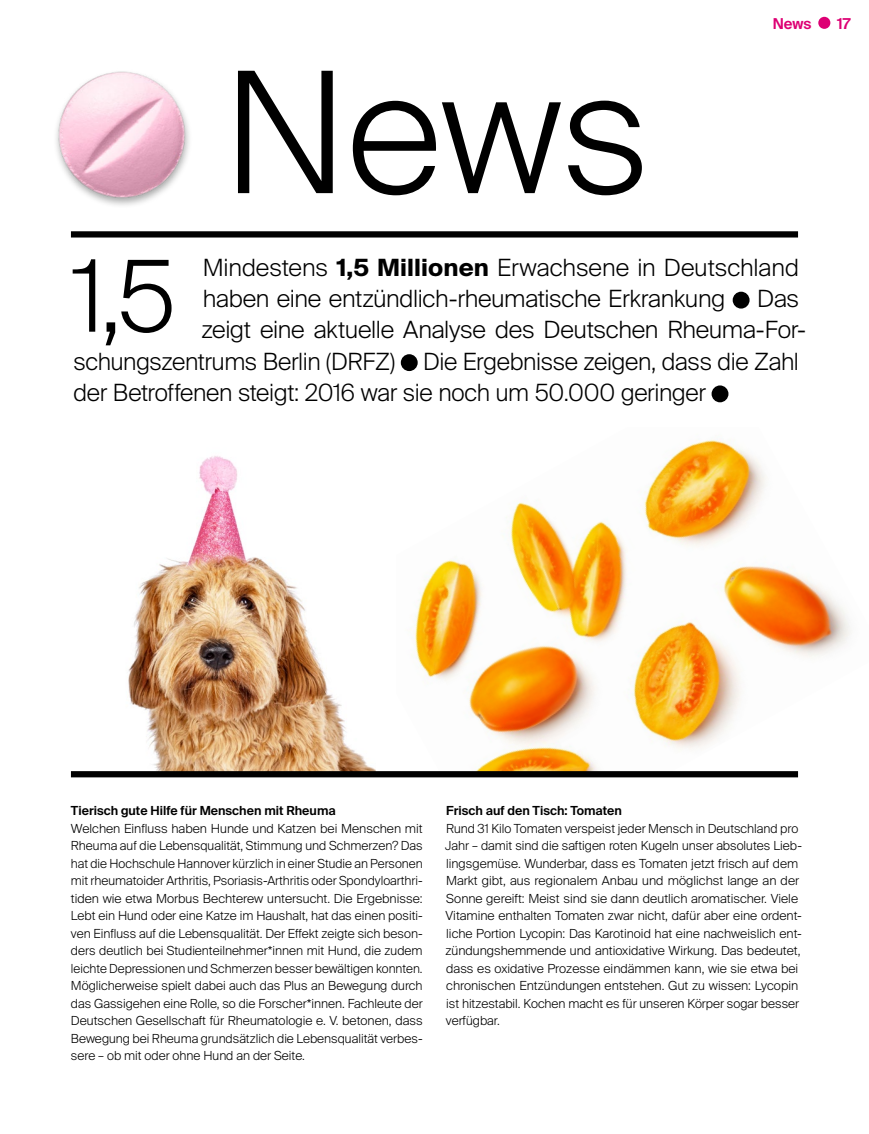
<style>
.page{position:relative;width:869px;height:1134px;background:#fff}
.page>*{position:absolute;margin:0;border:0;box-sizing:border-box;transform-origin:0 0}
.t1{font:300 168.75px "Suisse Intl";color:#000}
.Teaser{font:300 99px "Suisse Intl";color:#000}
.Teaser-2{font:300 23.75px/31.2px "Suisse Intl";letter-spacing:-.01em;color:#000}
.t2{font:600 15px "Suisse Intl";color:#dd0074}
.fliesstext_neu{font:300 12.5px/17.5px "Suisse Intl";color:#000}
.headline_fett{font:600 12.5px "Suisse Intl";color:#000}
.s1{font-weight:700}
</style>
<div class="page">
<img style="left:410px;top:440px;width:441px;height:334px">
<img style="left:128px;top:456px;width:247px;height:315px">
<svg style="left:817px;top:17px;width:13px;height:12px"></svg>
<div style="left:732px;top:292px;width:17px;height:17px;background:#000;border-radius:50%"></div>
<div style="left:400px;top:354px;width:17px;height:17px;background:#000;border-radius:50%"></div>
<div style="left:711px;top:385px;width:17px;height:17px;background:#000;border-radius:50%"></div>
<div style="left:71px;top:771px;width:726px;height:6px;background:#000"></div>
<div style="left:71px;top:231px;width:726px;height:7px;background:#000"></div>
<img style="left:56px;top:71px;width:133px;height:135px">
<p class="t1" style="left:223px;top:35px;width:427px">News</p>
<p class="t2" style="left:772px;top:15px;width:40px">News</p>
<p class="t2" style="left:836px;top:15px;width:15px">17</p>
<p class="Teaser-2" style="left:202px;top:252px;width:597px">Mindestens <span class="s1">1,5 Millionen</span> Erwachsene in Deutschland haben eine entzündlich-rheumatische Erkrankung</p>
<p class="Teaser" style="left:73px;top:239px;width:105px">1,5</p>
<p class="Teaser-2" style="left:756px;top:283px;width:43px">Das</p>
<p class="Teaser-2" style="left:201px;top:314px;width:605px">zeigt eine aktuelle Analyse des Deutschen Rheuma-For-</p>
<p class="Teaser-2" style="left:73px;top:346px;width:726px">schungszentrums Berlin (DRFZ) Die Ergebnisse zeigen, dass die Zahl</p>
<p class="Teaser-2" style="left:73px;top:377px;width:633px">der Betroffenen steigt: 2016 war sie noch um 50.000 geringer</p>
<p class="headline_fett" style="left:71px;top:803px;width:266px">Tierisch gute Hilfe für Menschen mit Rheuma</p>
<p class="fliesstext_neu" style="left:71px;top:819px;width:353px;text-align:justify">Welchen Einfluss haben Hunde und Katzen bei Menschen mit Rheuma auf die Lebensqualität, Stimmung und Schmerzen? Das hat die Hochschule Hannover kürzlich in einer Studie an Personen mit rheumatoider Arthritis, Psoriasis-Arthritis oder Spondyloarthri&shy;tiden wie etwa Morbus Bechterew untersucht. Die Ergebnisse:<br>Lebt ein Hund oder eine Katze im Haushalt, hat das einen positi&shy;ven Einfluss auf die Lebensqualität. Der Effekt zeigte sich beson&shy;ders deutlich bei Studienteilnehmer*innen mit Hund, die zudem leichte Depressionen und Schmerzen besser bewältigen konnten.<br>Möglicherweise spielt dabei auch das Plus an Bewegung durch das Gassigehen eine Rolle, so die Forscher*innen. Fachleute der Deutschen Gesellschaft für Rheumatologie e. V. betonen, dass Bewegung bei Rheuma grundsätzlich die Lebensqualität verbes&shy;sere – ob mit oder ohne Hund an der Seite.</p>
<p class="headline_fett" style="left:446px;top:803px;width:177px">Frisch auf den Tisch: Tomaten</p>
<p class="fliesstext_neu" style="left:445px;top:819px;width:358px">Rund 31 Kilo Tomaten verspeist jeder Mensch in Deutschland pro Jahr – damit sind die saftigen roten Kugeln unser absolutes Lieb&shy;lingsgemüse. Wunderbar, dass es Tomaten jetzt frisch auf dem Markt gibt, aus regionalem Anbau und möglichst lange an der Sonne gereift: Meist sind sie dann deutlich aromatischer. Viele Vitamine enthalten Tomaten zwar nicht, dafür aber eine ordent&shy;liche Portion Lycopin: Das Karotinoid hat eine nachweislich ent&shy;zündungshemmende und antioxidative Wirkung. Das bedeutet, dass es oxidative Prozesse eindämmen kann, wie sie etwa bei chronischen Entzündungen entstehen. Gut zu wissen: Lycopin ist hitzestabil. Kochen macht es für unseren Körper sogar besser verfügbar.</p>
</div>
